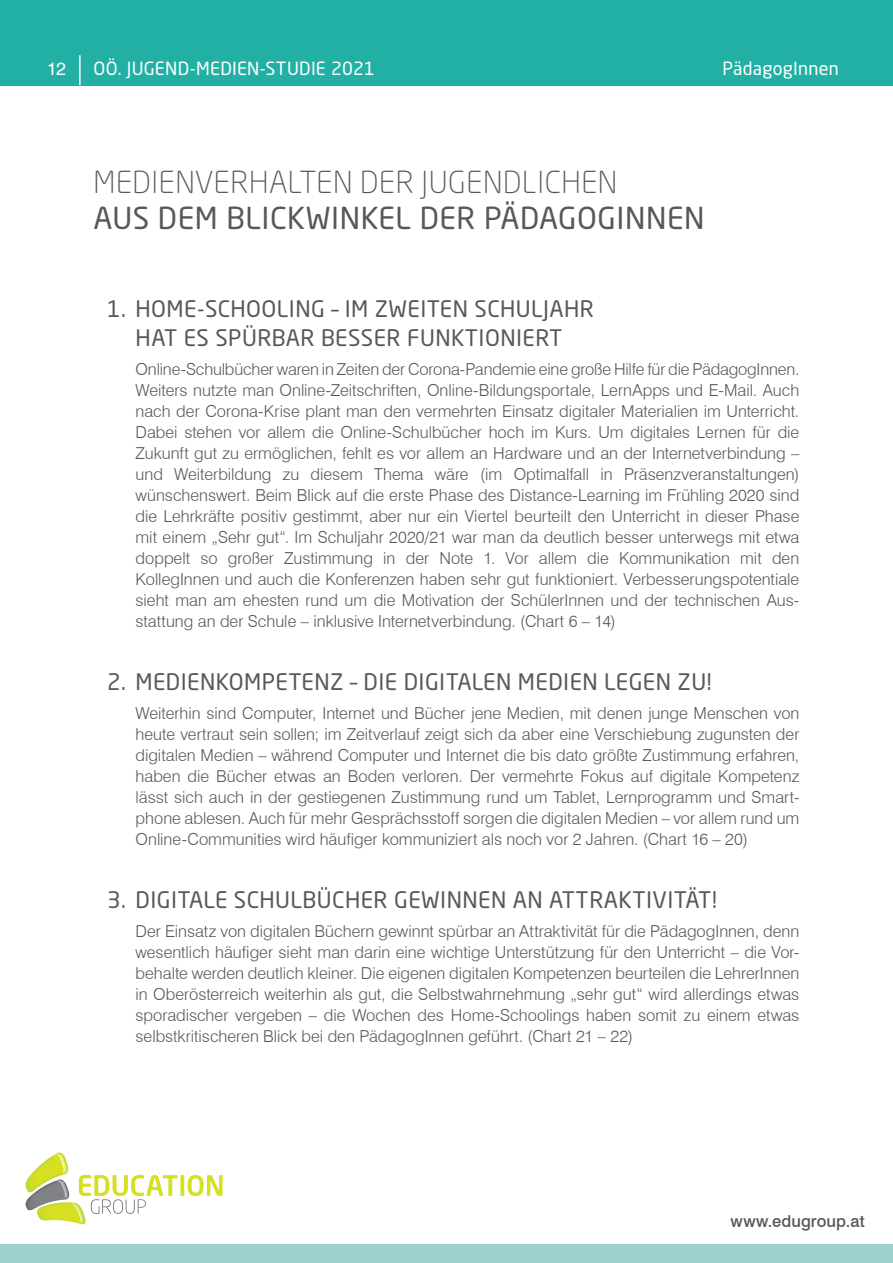
<style>
.page{position:relative;width:893px;height:1263px;background:#fff}
.page>*{position:absolute;margin:0;border:0;box-sizing:border-box;transform-origin:0 0}
.t1{font:30px "Neo Sans W1 G";letter-spacing:.02em;color:#57585a}
.t2{font:300 30px "Neo Sans W1 G";letter-spacing:.02em;color:#57585a}
.t3{font:22.5px/28.5px "Neo Sans W1 G";letter-spacing:.02em;color:#57585a;text-align:center}
.t4{font:18px "Neo Sans W1 G";letter-spacing:.015em;color:#fff}
.t5{font:18px "Swiss 721 BT";color:#fff}
.t6{font:300 16.5px/21px "Swiss 721 BT";color:#57585a;text-align:justify}
.t7{font:500 16.5px "Swiss 721 BT";color:#57585a}
</style>
<div class="page">
<div style="left:0;top:0;width:893px;height:86px;background:#22b0a4"></div>
<div style="left:0;top:1244px;width:893px;height:19px;background:#a0d2cd"></div>
<hr style="left:79px;top:55px;width:2px;height:30px;background:#fff">
<svg style="left:180px;top:1175px;width:4px;height:21px"></svg>
<svg style="left:188px;top:1175px;width:35px;height:21px"></svg>
<svg style="left:26px;top:1152px;width:152px;height:72px"></svg>
<p class="t5" style="left:47px;top:57px;width:20px">12</p>
<p class="t4" style="left:94px;top:57px;width:283px">OÖ. JUGEND-MEDIEN-STUDIE 2021</p>
<p class="t4" style="left:722px;top:58px;width:118px">PädagogInnen</p>
<h1 class="t2" style="left:94px;top:164px;width:525px">MEDIENVERHALTEN DER JUGENDLICHEN</h1>
<h1 class="t1" style="left:94px;top:200px;width:613px">AUS DEM BLICKWINKEL DER PÄDAGOGINNEN</h1>
<h2 class="t3" style="left:107px;top:294px;width:488px">1. HOME-SCHOOLING – IM ZWEITEN SCHULJAHR<br>HAT ES SPÜRBAR BESSER FUNKTIONIERT</h2>
<p class="t6" style="left:136px;top:359px;width:665px">Online-Schulbücher waren in Zeiten der Corona-Pandemie eine große Hilfe für die PädagogInnen.<br>Weiters nutzte man Online-Zeitschriften, Online-Bildungsportale, LernApps und E-Mail. Auch nach der Corona-Krise plant man den vermehrten Einsatz digitaler Materialien im Unterricht.<br>Dabei stehen vor allem die Online-Schulbücher hoch im Kurs. Um digitales Lernen für die Zukunft gut zu ermöglichen, fehlt es vor allem an Hardware und an der Internetverbindung – und Weiterbildung zu diesem Thema wäre (im Optimalfall in Präsenzveranstaltungen) wünschenswert. Beim Blick auf die erste Phase des Distance-Learning im Frühling 2020 sind die Lehrkräfte positiv gestimmt, aber nur ein Viertel beurteilt den Unterricht in dieser Phase mit einem „Sehr gut“. Im Schuljahr 2020/21 war man da deutlich besser unterwegs mit etwa doppelt so großer Zustimmung in der Note 1. Vor allem die Kommunikation mit den KollegInnen und auch die Konferenzen haben sehr gut funktioniert. Verbesserungspotentiale sieht man am ehesten rund um die Motivation der SchülerInnen und der technischen Aus&shy;stattung an der Schule – inklusive Internetverbindung. (Chart 6 – 14)</p>
<h2 class="t3" style="left:107px;top:667px;width:606px">2. MEDIENKOMPETENZ – DIE DIGITALEN MEDIEN LEGEN ZU!</h2>
<p class="t6" style="left:136px;top:703px;width:665px">Weiterhin sind Computer, Internet und Bücher jene Medien, mit denen junge Menschen von heute vertraut sein sollen; im Zeitverlauf zeigt sich da aber eine Verschiebung zugunsten der digitalen Medien – während Computer und Internet die bis dato größte Zustimmung erfahren, haben die Bücher etwas an Boden verloren. Der vermehrte Fokus auf digitale Kompetenz lässt sich auch in der gestiegenen Zustimmung rund um Tablet, Lernprogramm und Smart&shy;phone ablesen. Auch für mehr Gesprächsstoff sorgen die digitalen Medien – vor allem rund um Online-Communities wird häufiger kommuniziert als noch vor 2 Jahren. (Chart 16 – 20)</p>
<h2 class="t3" style="left:107px;top:885px;width:611px">3. DIGITALE SCHULBÜCHER GEWINNEN AN ATTRAKTIVITÄT!</h2>
<p class="t6" style="left:136px;top:921px;width:665px">Der Einsatz von digitalen Büchern gewinnt spürbar an Attraktivität für die PädagogInnen, denn wesentlich häufiger sieht man darin eine wichtige Unterstützung für den Unterricht – die Vor&shy;behalte werden deutlich kleiner. Die eigenen digitalen Kompetenzen beurteilen die LehrerInnen in Oberösterreich weiterhin als gut, die Selbstwahrnehmung „sehr gut“ wird allerdings etwas sporadischer vergeben – die Wochen des Home-Schoolings haben somit zu einem etwas selbstkritischeren Blick bei den PädagogInnen geführt. (Chart 21 – 22)</p>
<p class="t7" style="left:730px;top:1211px;width:136px">www.edugroup.at</p>
</div>
